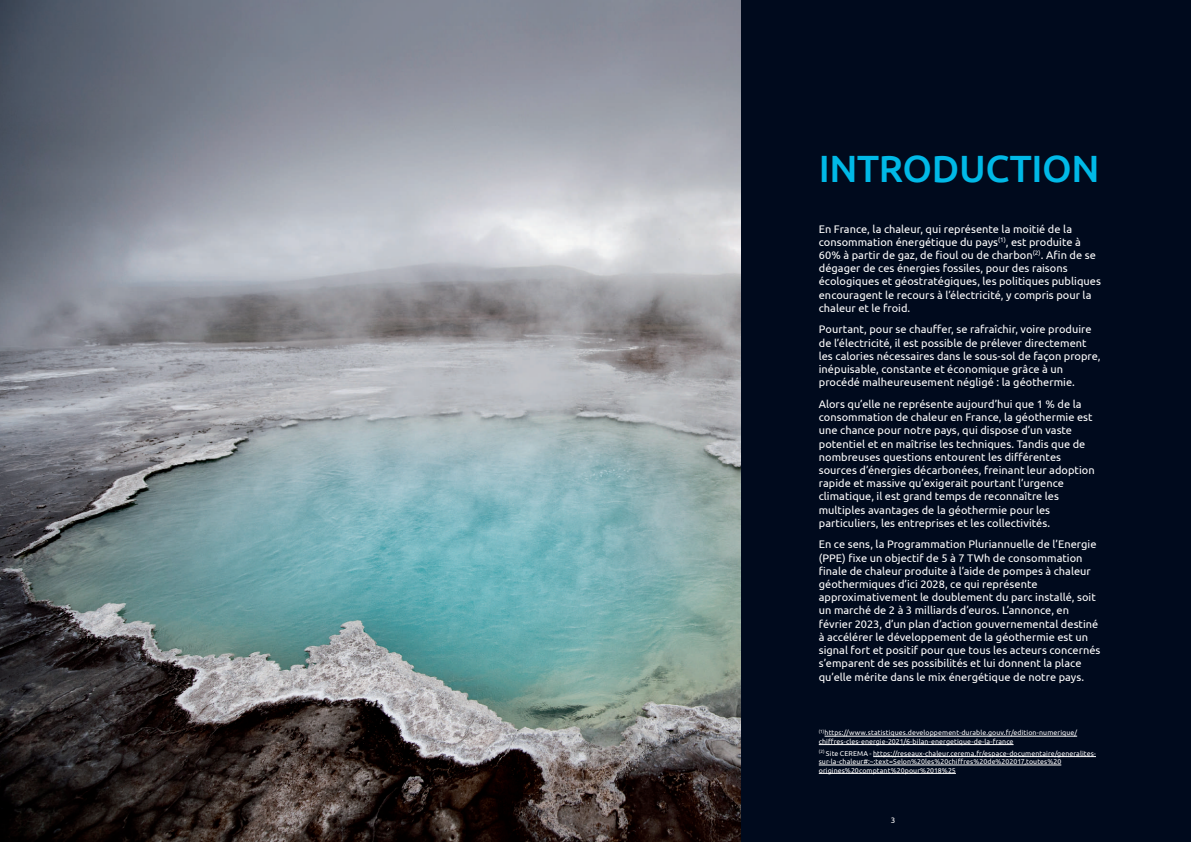
<style>
.page{position:relative;width:1191px;height:842px;background:#fff}
.page>*{position:absolute;margin:0;border:0;box-sizing:border-box;transform-origin:0 0}
.t1{font:500 38px "Ubuntu";letter-spacing:-.01em;color:#00b9e7}
.t2{font:11px/13.2px "Ubuntu";letter-spacing:.005em;color:#fff}
.t3{font:8px "Ubuntu";color:#fff}
.t4{font:7px/8.4px "Ubuntu";letter-spacing:.01em;color:#fff}
</style>
<div class="page">
<div style="left:594px;top:0;width:597px;height:842px;background:#000a1d"></div>
<img style="left:0;top:0;width:740px;height:842px">
<hr style="left:824px;top:736px;width:253px;height:1px;background:#fff">
<hr style="left:819px;top:744px;width:194px;height:1px;background:#fff">
<hr style="left:873px;top:756px;width:223px;height:1px;background:#fff">
<hr style="left:819px;top:765px;width:242px;height:1px;background:#fff">
<hr style="left:819px;top:773px;width:137px;height:1px;background:#fff">
<h1 class="t1" style="left:819px;top:145px;width:282px">INTRODUCTION</h1>
<p class="t2" style="left:818px;top:222px;width:284px">En France, la chaleur, qui représente la moitié de la consommation énergétique du pays<sup>(1)</sup>, est produite à 60% à partir de gaz, de fioul ou de charbon<sup>(2)</sup>. Afin de se dégager de ces énergies fossiles, pour des raisons écologiques et géostratégiques, les politiques publiques encouragent le recours à l’électricité, y compris pour la chaleur et le froid.</p>
<p class="t2" style="left:819px;top:323px;width:283px">Pourtant, pour se chauffer, se rafraîchir, voire produire de l’électricité, il est possible de prélever directement les calories nécessaires dans le sous-sol de façon propre, inépuisable, constante et économique grâce à un procédé malheureusement négligé : la géothermie.</p>
<p class="t2" style="left:819px;top:397px;width:277px">Alors qu’elle ne représente aujourd’hui que 1 % de la consommation de chaleur en France, la géothermie est une chance pour notre pays, qui dispose d’un vaste potentiel et en maîtrise les techniques. Tandis que de nombreuses questions entourent les différentes sources d’énergies décarbonées, freinant leur adoption rapide et massive qu’exigerait pourtant l’urgence climatique, il est grand temps de reconnaître les multiples avantages de la géothermie pour les particuliers, les entreprises et les collectivités.</p>
<p class="t2" style="left:819px;top:538px;width:283px">En ce sens, la Programmation Pluriannuelle de l’Energie (PPE) fixe un objectif de 5 à 7 TWh de consommation finale de chaleur produite à l’aide de pompes à chaleur géothermiques d’ici 2028, ce qui représente approximativement le doublement du parc installé, soit un marché de 2 à 3 milliards d’euros. L’annonce, en février 2023, d’un plan d’action gouvernemental destiné à accélérer le développement de la géothermie est un signal fort et positif pour que tous les acteurs concernés s’emparent de ses possibilités et lui donnent la place qu’elle mérite dans le mix énergétique de notre pays.</p>
<p class="t4" style="left:819px;top:728px;width:260px"><sup>(1)</sup>https://www.statistiques.developpement-durable.gouv.fr/edition-numerique/ chiffres-cles-energie-2021/6-bilan-energetique-de-la-france</p>
<p class="t4" style="left:819px;top:749px;width:279px"><sup>(2)</sup> Site CEREMA - https://reseaux-chaleur.cerema.fr/espace-documentaire/generalites&shy;sur-la-chaleur#:~:text=Selon%20les%20chiffres%20de%202017,toutes%20 origines%20comptant%20pour%2018%25</p>
<p class="t3" style="left:891px;top:815px;width:6px">3</p>
</div>
